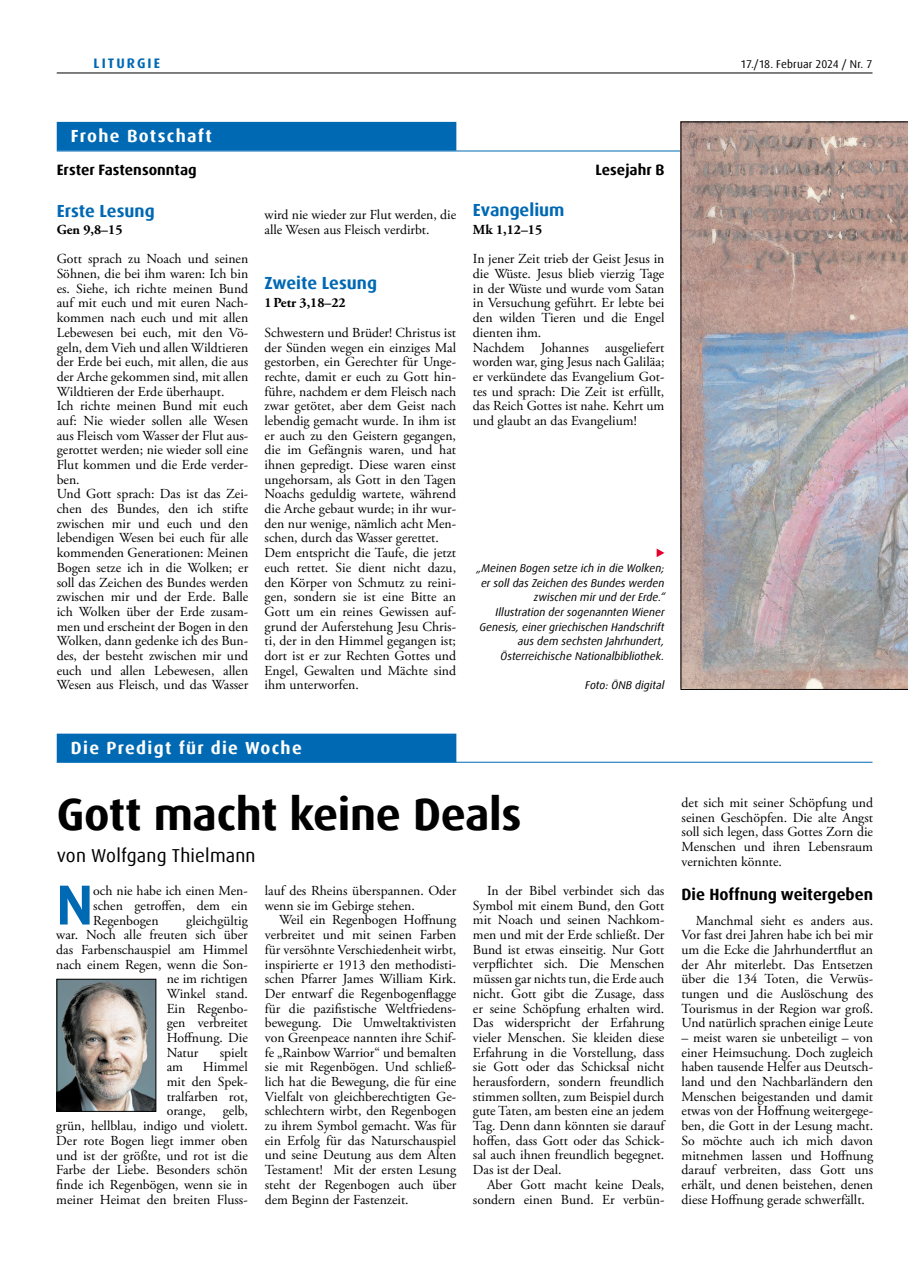
<style>
.page{position:relative;width:908px;height:1276px;background:#fff}
.page>*{position:absolute;margin:0;border:0;box-sizing:border-box;transform-origin:0 0}
.t1{font:700 56.5px "Dax Offc Pro";color:#0069b4}
.t2{font:700 45px "Dax Offc Pro";letter-spacing:-.01em;color:#000}
.t3{font:18.75px "Dax Offc Pro";letter-spacing:.01em;color:#000}
.t4{font:700 17.5px "Dax Offc Pro";letter-spacing:.075em;color:#fff}
.t5{font:700 17.5px "Dax Offc Pro";color:#0069b4}
.t6{font:700 16.25px "Dax Offc Pro";color:#000}
.t7{font:700 15px "Dax Offc Pro";color:#000}
.t8{font:13.75px/14.6px "Adobe Garamond Pro";color:#000;text-align:justify}
.t9{font:700 13.75px "Adobe Garamond Pro";color:#000}
.t10{font:700 13.75px "Dax Offc Pro";letter-spacing:.15em;color:#0069b4}
.t11{font:italic 11.25px/14.8px "Dax Offc Pro";color:#000;text-align:right}
.t12{font:11.25px "Dax Offc Pro";letter-spacing:.005em;color:#000}
</style>
<div class="page">
<hr style="left:57px;top:73px;width:815px;height:1px;background:#000">
<svg style="left:656px;top:548px;width:8px;height:9px"></svg>
<hr style="left:57px;top:150px;width:622px;height:1px;background:#0069b4">
<div style="left:57px;top:122px;width:399px;height:29px;background:#0069b4"></div>
<hr style="left:57px;top:762px;width:815px;height:1px;background:#0069b4">
<div style="left:57px;top:733px;width:399px;height:29px;background:#0069b4"></div>
<img style="left:59px;top:981px;width:95px;height:128px">
<div style="left:57px;top:979px;width:99px;height:132px;border:1px solid #000"></div>
<svg style="left:680px;top:122px;width:227px;height:567px;background:#afa2a2"></svg>
<p class="t10" style="left:94px;top:54px;width:68px">LITURGIE</p>
<p class="t12" style="left:740px;top:56px;width:133px">17./18. Februar 2024 / Nr. 7</p>
<p class="t4" style="left:71px;top:124px;width:142px">Frohe Botschaft</p>
<p class="t7" style="left:57px;top:160px;width:141px">Erster Fastensonntag</p>
<p class="t7" style="left:595px;top:160px;width:70px">Lesejahr B</p>
<p class="t5" style="left:57px;top:199px;width:99px">Erste Lesung</p>
<p class="t9" style="left:57px;top:222px;width:67px">Gen 9,8–15</p>
<p class="t8" style="left:57px;top:252px;width:193px;text-align:left">Gott sprach zu Noach und seinen<br>Söhnen, die bei ihm waren: Ich bin es. Siehe, ich richte meinen Bund auf mit euch und mit euren Nach&shy;kommen nach euch und mit allen<br>Lebewesen bei euch, mit den Vö&shy;geln, dem Vieh und allen Wildtieren der Erde bei euch, mit allen, die aus der Arche gekommen sind, mit allen<br>Wildtieren der Erde überhaupt.<br>Ich richte meinen Bund mit euch auf: Nie wieder sollen alle Wesen aus Fleisch vom Wasser der Flut aus&shy;gerottet werden; nie wieder soll eine<br>Flut kommen und die Erde verder&shy;ben.<br>Und Gott sprach: Das ist das Zei&shy;chen des Bundes, den ich stifte zwischen mir und euch und den lebendigen Wesen bei euch für alle kommenden Generationen: Meinen<br>Bogen setze ich in die Wolken; er soll das Zeichen des Bundes werden zwischen mir und der Erde. Balle ich Wolken über der Erde zusam&shy;men und erscheint der Bogen in den<br>Wolken, dann gedenke ich des Bun&shy;des, der besteht zwischen mir und euch und allen Lebewesen, allen<br>Wesen aus Fleisch, und das Wasser</p>
<p class="t5" style="left:472px;top:199px;width:93px">Evangelium</p>
<p class="t9" style="left:472px;top:222px;width:71px">Mk 1,12–15</p>
<p class="t8" style="left:472px;top:252px;width:193px;text-align:left">In jener Zeit trieb der Geist Jesus in die Wüste. Jesus blieb vierzig Tage in der Wüste und wurde vom Satan in Versuchung geführt. Er lebte bei den wilden Tieren und die Engel dienten ihm.<br>Nachdem Johannes ausgeliefert worden war, ging Jesus nach Galiläa; er verkündete das Evangelium Got&shy;tes und sprach: Die Zeit ist erfüllt, das Reich Gottes ist nahe. Kehrt um und glaubt an das Evangelium!</p>
<p class="t8" style="left:264px;top:208px;width:193px">wird nie wieder zur Flut werden, die alle Wesen aus Fleisch verdirbt.</p>
<p class="t5" style="left:264px;top:271px;width:114px">Zweite Lesung</p>
<p class="t9" style="left:264px;top:295px;width:83px">1Petr 3,18–22</p>
<p class="t8" style="left:264px;top:326px;width:193px;text-align:left">Schwestern und Brüder! Christus ist der Sünden wegen ein einziges Mal gestorben, ein Gerechter für Unge&shy;rechte, damit er euch zu Gott hin&shy;führe, nachdem er dem Fleisch nach zwar getötet, aber dem Geist nach lebendig gemacht wurde. In ihm ist er auch zu den Geistern gegangen, die im Gefängnis waren, und hat ihnen gepredigt. Diese waren einst ungehorsam, als Gott in den Tagen Noachs geduldig wartete, während die Arche gebaut wurde; in ihr wur&shy;den nur wenige, nämlich acht Men&shy;schen, durch das Wasser gerettet.<br>Dem entspricht die Taufe, die jetzt euch rettet. Sie dient nicht dazu, den Körper von Schmutz zu reini&shy;gen, sondern sie ist eine Bitte an Gott um ein reines Gewissen auf&shy;grund der Auferstehung Jesu Chris&shy;ti, der in den Himmel gegangen ist; dort ist er zur Rechten Gottes und Engel, Gewalten und Mächte sind ihm unterworfen.</p>
<p class="t11" style="left:476px;top:561px;width:190px">„Meinen Bogen setze ich in die Wolken; er soll das Zeichen des Bundes werden zwischen mir und der Erde.“<br>Illustration der sogenannten Wiener Genesis, einer griechischen Handschrift aus dem sechsten Jahrhundert, Österreichische Nationalbibliothek.</p>
<p class="t11" style="left:585px;top:678px;width:81px">Foto: ÖNB digital</p>
<p class="t4" style="left:71px;top:736px;width:232px">Die Predigt für die Woche</p>
<h2 class="t2" style="left:57px;top:785px;width:466px">Gott macht keine Deals</h2>
<h3 class="t3" style="left:57px;top:843px;width:200px">von Wolfgang Thielmann</h3>
<h1 class="t1" style="left:56px;top:868px;width:38px">N</h1>
<p class="t8" style="left:93px;top:884px;width:156px">och nie habe ich einen Men&shy;schen getroffen, dem ein Regenbogen</p>
<p class="t8" style="left:186px;top:913px;width:63px">gleichgültig</p>
<p class="t8" style="left:56px;top:928px;width:193px">war. Noch alle freuten sich über</p>
<p class="t8" style="left:56px;top:942px;width:193px">das Farbenschauspiel am Himmel</p>
<p class="t8" style="left:56px;top:957px;width:193px">nach einem Regen, wenn die Son-</p>
<p class="t8" style="left:167px;top:972px;width:83px">ne im richtigen</p>
<p class="t8" style="left:167px;top:986px;width:83px">Winkel stand.</p>
<p class="t8" style="left:167px;top:1001px;width:83px">Ein Regenbo-</p>
<p class="t8" style="left:167px;top:1016px;width:83px">gen verbreitet</p>
<p class="t8" style="left:167px;top:1031px;width:83px">Hoffnung. Die</p>
<p class="t8" style="left:167px;top:1045px;width:33px">Natur</p>
<p class="t8" style="left:220px;top:1045px;width:30px">spielt</p>
<p class="t8" style="left:167px;top:1060px;width:18px">am</p>
<p class="t8" style="left:56px;top:1060px;width:193px;text-align:right">Himmel<br>mit den Spek-<br>tralfarben rot,<br>orange, gelb,<br>grün, hellblau, indigo und violett.<br>Der rote Bogen liegt immer oben und ist der größte, und rot ist die<br>Farbe der Liebe. Besonders schön finde ich Regenbögen, wenn sie in meiner Heimat den breiten Fluss-</p>
<p class="t8" style="left:265px;top:884px;width:193px">lauf des Rheins überspannen. Oder wenn sie im Gebirge stehen.</p>
<p class="t8" style="left:265px;top:913px;width:193px;text-indent:14px">Weil ein Regenbogen Hoffnung verbreitet und mit seinen Farben für versöhnte Verschiedenheit wirbt, inspirierte er 1913 den methodisti&shy;schen Pfarrer James William Kirk.<br>Der entwarf die Regenbogenflagge für die pazifistische Weltfriedens&shy;bewegung. Die Umweltaktivisten von Greenpeace nannten ihre Schif&shy;fe „Rainbow Warrior“ und bemalten sie mit Regenbögen. Und schließ&shy;lich hat die Bewegung, die für eine Vielfalt von gleichberechtigten Ge&shy;schlechtern wirbt, den Regenbogen zu ihrem Symbol gemacht. Was für ein Erfolg für das Naturschauspiel und seine Deutung aus dem Alten Testament! Mit der ersten Lesung steht der Regenbogen auch über dem Beginn der Fastenzeit.</p>
<p class="t8" style="left:472px;top:884px;width:193px;text-indent:14px">In der Bibel verbindet sich das Symbol mit einem Bund, den Gott mit Noach und seinen Nachkom&shy;men und mit der Erde schließt. Der Bund ist etwas einseitig. Nur Gott verpflichtet sich. Die Menschen müssen gar nichts tun, die Erde auch nicht. Gott gibt die Zusage, dass er seine Schöpfung erhalten wird.<br>Das widerspricht der Erfahrung vieler Menschen. Sie kleiden diese Erfahrung in die Vorstellung, dass sie Gott oder das Schicksal nicht herausfordern, sondern freundlich stimmen sollten, zum Beispiel durch gute Taten, am besten eine an jedem Tag. Denn dann könnten sie darauf hoffen, dass Gott oder das Schick&shy;sal auch ihnen freundlich begegnet.<br>Das ist der Deal.</p>
<p class="t8" style="left:472px;top:1177px;width:193px;text-align:right">Aber Gott macht keine Deals, sondern einen Bund. Er verbün-</p>
<p class="t8" style="left:681px;top:795px;width:193px">det sich mit seiner Schöpfung und seinen Geschöpfen. Die alte Angst soll sich legen, dass Gottes Zorn die Menschen und ihren Lebensraum vernichten könnte.</p>
<p class="t6" style="left:681px;top:884px;width:193px">Die Hoffnung weitergeben</p>
<p class="t8" style="left:681px;top:913px;width:193px;text-indent:14px">Manchmal sieht es anders aus.<br>Vor fast drei Jahren habe ich bei mir um die Ecke die Jahrhundertflut an der Ahr miterlebt. Das Entsetzen über die 134 Toten, die Verwüs&shy;tungen und die Auslöschung des Tourismus in der Region war groß.<br>Und natürlich sprachen einige Leute</p>
<p class="t8" style="left:681px;top:1031px;width:193px">– meist waren sie unbeteiligt – von einer Heimsuchung. Doch zugleich haben tausende Helfer aus Deutsch&shy;land und den Nachbarländern den Menschen beigestanden und damit etwas von der Hoffnung weitergege&shy;ben, die Gott in der Lesung macht.<br>So möchte auch ich mich davon mitnehmen lassen und Hoffnung darauf verbreiten, dass Gott uns erhält, und denen beistehen, denen diese Hoffnung gerade schwerfällt.</p>
</div>
